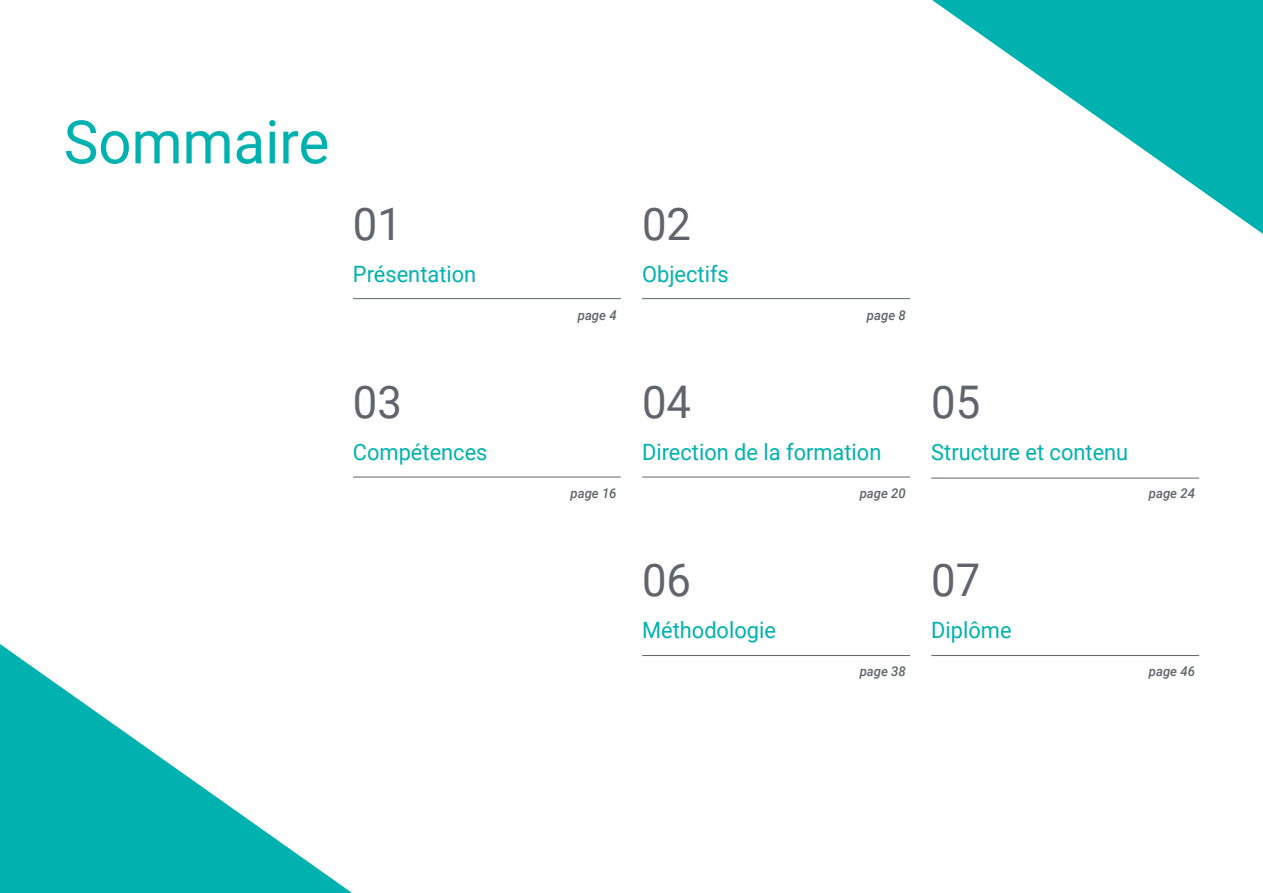
<style>
.page{position:relative;width:1263px;height:893px;background:#fff}
.page>*{position:absolute;margin:0;border:0;box-sizing:border-box;transform-origin:0 0}
.t1{font:60px "Roboto";color:#00b2af}
.t2{font:45px "Roboto";color:#61646a}
.t3{font:22.5px "Roboto";color:#00b2af}
.t4{font:italic 500 13.5px "Roboto";color:#61646a}
</style>
<div class="page">
<hr style="left:353px;top:298px;width:268px;height:1px;background:#61646a">
<hr style="left:931px;top:478px;width:268px;height:1px;background:#61646a">
<hr style="left:642px;top:298px;width:268px;height:1px;background:#61646a">
<hr style="left:642px;top:655px;width:268px;height:1px;background:#61646a">
<hr style="left:353px;top:477px;width:268px;height:1px;background:#61646a">
<hr style="left:931px;top:655px;width:268px;height:1px;background:#61646a">
<hr style="left:642px;top:477px;width:268px;height:1px;background:#61646a">
<svg style="left:0;top:644px;width:352px;height:249px"></svg>
<svg style="left:932px;top:0;width:331px;height:234px"></svg>
<h1 class="t1" style="left:64px;top:100px;width:267px">Sommaire</h1>
<h2 class="t2" style="left:353px;top:192px;width:51px">01</h2>
<h2 class="t2" style="left:642px;top:192px;width:51px">02</h2>
<p class="t3" style="left:353px;top:258px;width:125px">Présentation</p>
<p class="t3" style="left:642px;top:258px;width:88px">Objectifs</p>
<p class="t4" style="left:578px;top:305px;width:40px">page 4</p>
<p class="t4" style="left:867px;top:305px;width:40px">page 8</p>
<h2 class="t2" style="left:353px;top:371px;width:51px">03</h2>
<h2 class="t2" style="left:642px;top:371px;width:51px">04</h2>
<p class="t3" style="left:353px;top:436px;width:136px">Compétences</p>
<p class="t3" style="left:642px;top:436px;width:241px">Direction de la formation</p>
<p class="t4" style="left:570px;top:484px;width:48px">page 16</p>
<p class="t4" style="left:860px;top:484px;width:48px">page 20</p>
<h2 class="t2" style="left:642px;top:548px;width:51px">06</h2>
<p class="t3" style="left:642px;top:614px;width:135px">Méthodologie</p>
<p class="t4" style="left:860px;top:661px;width:48px">page 38</p>
<h2 class="t2" style="left:931px;top:371px;width:51px">05</h2>
<p class="t3" style="left:931px;top:436px;width:198px">Structure et contenu</p>
<p class="t4" style="left:1149px;top:484px;width:48px">page 24</p>
<h2 class="t2" style="left:931px;top:548px;width:51px">07</h2>
<p class="t3" style="left:931px;top:614px;width:82px">Diplôme</p>
<p class="t4" style="left:1149px;top:661px;width:48px">page 46</p>
</div>
